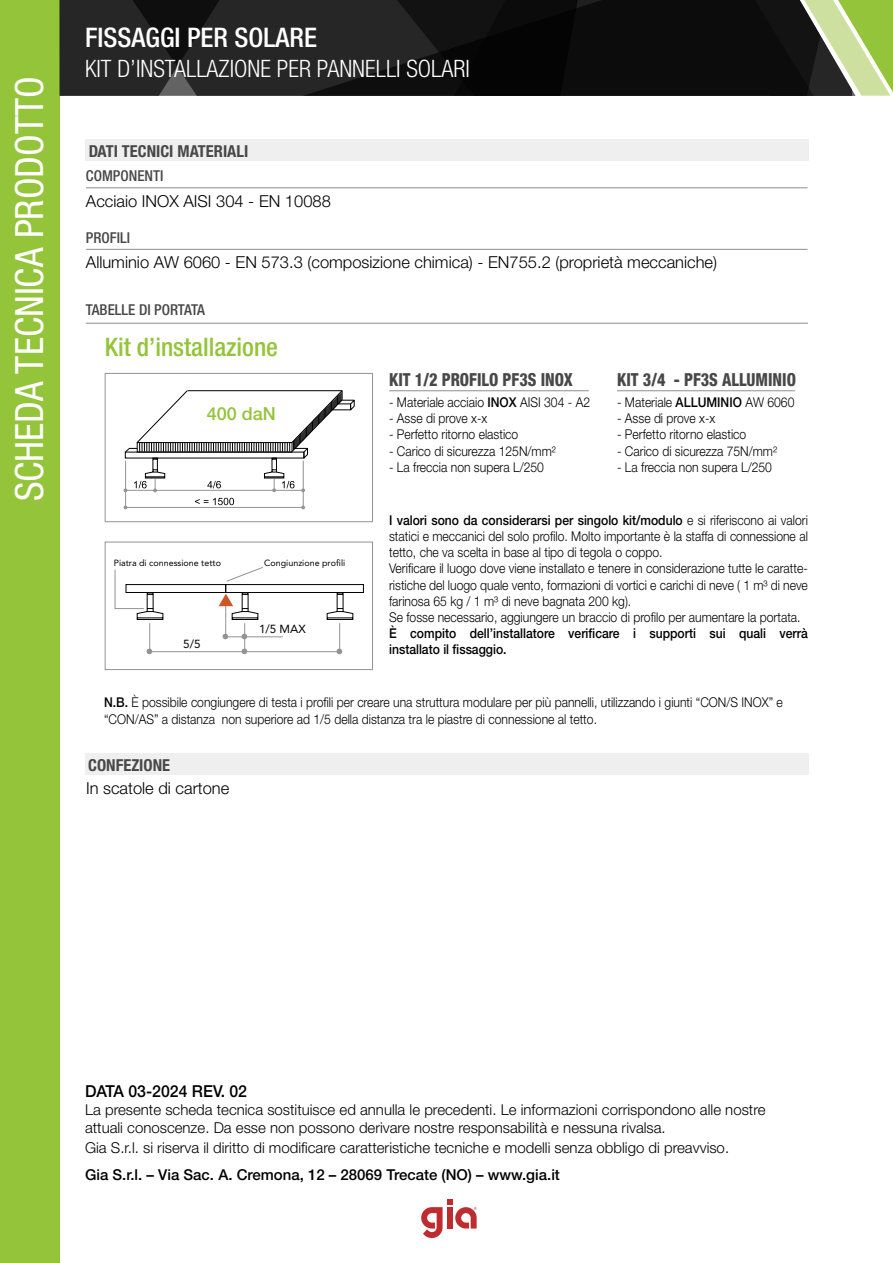
<style>
.page{position:relative;width:893px;height:1263px;background:#fff}
.page>*{position:absolute;margin:0;border:0;box-sizing:border-box;transform-origin:0 0}
.t1{font:condensed 39px "Helvetica Neue LT Std";color:#fff}
.t2{font:500 condensed 27px "Helvetica Neue LT Std";color:#fff}
.t3{font:500 condensed 25.5px "Helvetica Neue LT Std";color:#94c43a}
.t4{font:300 condensed 24px "Helvetica Neue LT Std";color:#fff}
.t5{font:800 condensed 18px "Helvetica Neue LT Std";color:#484848;scale:.9 1}
.t6{font:500 18px "Helvetica Neue LT Std";color:#94c43a}
.Stile_di_paragrafo_1{font:300 16.5px "Helvetica Neue LT Std";color:#000}
.t7{font:700 condensed 16.5px "Helvetica Neue LT Std";color:#484848}
.t8{font:500 16.5px "Helvetica Neue LT Std";color:#000;scale:.96 1}
.t9{font:300 15px/18px "Helvetica Neue LT Std";color:#000}
.t10{font:500 15px "Helvetica Neue LT Std";color:#000}
.t11{font:500 condensed 15px "Helvetica Neue LT Std";color:#484848}
.t12{font:300 13.5px/16.2px "Helvetica Neue LT Std";color:#000;text-align:justify;scale:.9 1}
.t13{font:500 13.5px/16.2px "Helvetica Neue LT Std";color:#000;scale:.9 1}
.t14{font:11.7px "Avenir";color:#000}
.t15{font:9px "Avenir";color:#000}
.s1{font-weight:500}
</style>
<div class="page">
<div style="left:0;top:0;width:60px;height:1263px;background:#94c43a"></div>
<svg style="left:421px;top:1199px;width:56px;height:39px"></svg>
<svg style="left:64px;top:0;width:728px;height:96px;background:#171717"></svg>
<svg style="left:792px;top:0;width:101px;height:96px;background:#84955f"></svg>
<hr style="left:86px;top:187px;width:721px;height:1px;background:#939393">
<hr style="left:86px;top:249px;width:721px;height:1px;background:#939393">
<div style="left:85px;top:140px;width:724px;height:21px;background:#efefef"></div>
<div style="left:85px;top:754px;width:723px;height:21px;background:#efefef"></div>
<div style="left:105px;top:373px;width:268px;height:149px;border:1px solid #939393"></div>
<hr style="left:86px;top:323px;width:722px;height:1px;background:#939393">
<hr style="left:389px;top:390px;width:200px;height:1px;background:#939393">
<hr style="left:617px;top:390px;width:178px;height:1px;background:#939393">
<hr style="left:126px;top:507px;width:177px;height:1px;background:#939393">
<hr style="left:303px;top:461px;width:1px;height:47px;background:#939393">
<hr style="left:125px;top:461px;width:1px;height:47px;background:#939393">
<svg style="left:195px;top:498px;width:39px;height:7px"></svg>
<svg style="left:124px;top:390px;width:231px;height:102px"></svg>
<div style="left:105px;top:542px;width:268px;height:128px;border:1px solid #939393"></div>
<hr style="left:339px;top:623px;width:1px;height:30px;background:#939393">
<hr style="left:150px;top:651px;width:190px;height:1px;background:#939393">
<hr style="left:149px;top:623px;width:1px;height:30px;background:#939393">
<svg style="left:147px;top:648px;width:5px;height:6px"></svg>
<svg style="left:336px;top:648px;width:6px;height:6px"></svg>
<hr style="left:244px;top:623px;width:1px;height:30px;background:#939393">
<svg style="left:242px;top:648px;width:5px;height:6px"></svg>
<div style="left:225px;top:584px;width:139px;height:9px;border:1px solid #000"></div>
<hr style="left:226px;top:636px;width:57px;height:1px;background:#939393">
<hr style="left:225px;top:596px;width:1px;height:41px;background:#939393">
<svg style="left:242px;top:634px;width:5px;height:5px"></svg>
<svg style="left:223px;top:634px;width:5px;height:5px"></svg>
<svg style="left:115px;top:567px;width:239px;height:53px"></svg>
<h1 class="t1" style="left:7px;top:501px;width:426px;rotate:-90deg">SCHEDA TECNICA PRODOTTO</h1>
<h2 class="t2" style="left:85px;top:21px;width:233px">FISSAGGI PER SOLARE</h2>
<p class="t4" style="left:85px;top:55px;width:386px">KIT D’INSTALLAZIONE PER PANNELLI SOLARI</p>
<p class="t7" style="left:89px;top:141px;width:161px">DATI TECNICI MATERIALI</p>
<p class="t11" style="left:86px;top:167px;width:79px">COMPONENTI</p>
<p class="Stile_di_paragrafo_1" style="left:86px;top:191px;width:246px">Acciaio INOX AISI 304 - EN 10088</p>
<p class="t11" style="left:86px;top:228px;width:46px">PROFILI</p>
<p class="Stile_di_paragrafo_1" style="left:86px;top:252px;width:633px">Alluminio AW 6060 - EN 573.3 (composizione chimica) - EN755.2 (proprietà meccaniche)</p>
<p class="t11" style="left:86px;top:301px;width:121px">TABELLE DI PORTATA</p>
<p class="t3" style="left:105px;top:331px;width:175px">Kit d’installazione</p>
<p class="t6" style="left:207px;top:402px;width:71px">400 daN</p>
<p class="t15" style="left:114px;top:558px;width:109px">Piatra di connessione tetto</p>
<p class="t15" style="left:264px;top:558px;width:83px">Congiunzione profili</p>
<p class="t14" style="left:183px;top:637px;width:19px">5/5</p>
<p class="t14" style="left:259px;top:622px;width:48px">1/5 MAX</p>
<p class="t5" style="left:389px;top:368px;width:206px">KIT 1/2 PROFILO PF3S INOX</p>
<p class="t12" style="left:389px;top:394px;width:225px">- Materiale acciaio <span class="s1">INOX</span> AISI 304 - A2</p>
<p class="t12" style="left:389px;top:410px;width:111px">- Asse di prove x-x</p>
<p class="t12" style="left:389px;top:426px;width:145px">- Perfetto ritorno elastico</p>
<p class="t12" style="left:389px;top:442px;width:187px">- Carico di sicurezza 125N/mm²</p>
<p class="t12" style="left:389px;top:459px;width:174px">- La freccia non supera L/250</p>
<p class="t5" style="left:617px;top:368px;width:200px">KIT 3/4 - PF3S ALLUMINIO</p>
<p class="t12" style="left:617px;top:394px;width:198px">- Materiale <span class="s1">ALLUMINIO</span> AW 6060</p>
<p class="t12" style="left:617px;top:410px;width:111px">- Asse di prove x-x</p>
<p class="t12" style="left:617px;top:426px;width:145px">- Perfetto ritorno elastico</p>
<p class="t12" style="left:617px;top:442px;width:179px">- Carico di sicurezza 75N/mm²</p>
<p class="t12" style="left:617px;top:459px;width:174px">- La freccia non supera L/250</p>
<p class="t12" style="left:389px;top:512px;width:467px"><span class="s1">I valori sono da considerarsi per singolo kit/modulo</span> e si riferiscono ai valori statici e meccanici del solo profilo. Molto importante è la staffa di connessione al tetto, che va scelta in base al tipo di tegola o coppo.</p>
<p class="t12" style="left:389px;top:560px;width:467px">Verificare il luogo dove viene installato e tenere in considerazione tutte le caratte&shy;ristiche del luogo quale vento, formazioni di vortici e carichi di neve ( 1 m³ di neve farinosa 65 kg / 1 m³ di neve bagnata 200 kg).</p>
<p class="t12" style="left:389px;top:609px;width:459px">Se fosse necessario, aggiungere un braccio di profilo per aumentare la portata.</p>
<p class="t13" style="left:389px;top:625px;width:467px">È compito dell’installatore verificare i supporti sui quali verrà installato il fissaggio.</p>
<p class="t12" style="left:104px;top:694px;width:756px"><span class="s1">N.B.</span> È possibile congiungere di testa i profili per creare una struttura modulare per più pannelli, utilizzando i giunti “CON/S INOX” e</p>
<p class="t12" style="left:104px;top:710px;width:549px">“CON/AS” a distanza non superiore ad 1/5 della distanza tra le piastre di connessione al tetto.</p>
<p class="t7" style="left:88px;top:755px;width:83px">CONFEZIONE</p>
<p class="Stile_di_paragrafo_1" style="left:86px;top:778px;width:145px">In scatole di cartone</p>
<p class="t8" style="left:85px;top:1081px;width:170px">DATA 03-2024 REV. 02</p>
<p class="t9" style="left:85px;top:1100px;width:682px">La presente scheda tecnica sostituisce ed annulla le precedenti. Le informazioni corrispondono alle nostre attuali conoscenze. Da esse non possono derivare nostre responsabilità e nessuna rivalsa.</p>
<p class="t9" style="left:85px;top:1138px;width:646px">Gia S.r.l. si riserva il diritto di modificare caratteristiche tecniche e modelli senza obbligo di preavviso.</p>
<p class="t10" style="left:85px;top:1166px;width:476px">Gia S.r.l. – Via Sac. A. Cremona, 12 – 28069 Trecate (NO) – www.gia.it</p>
</div>
